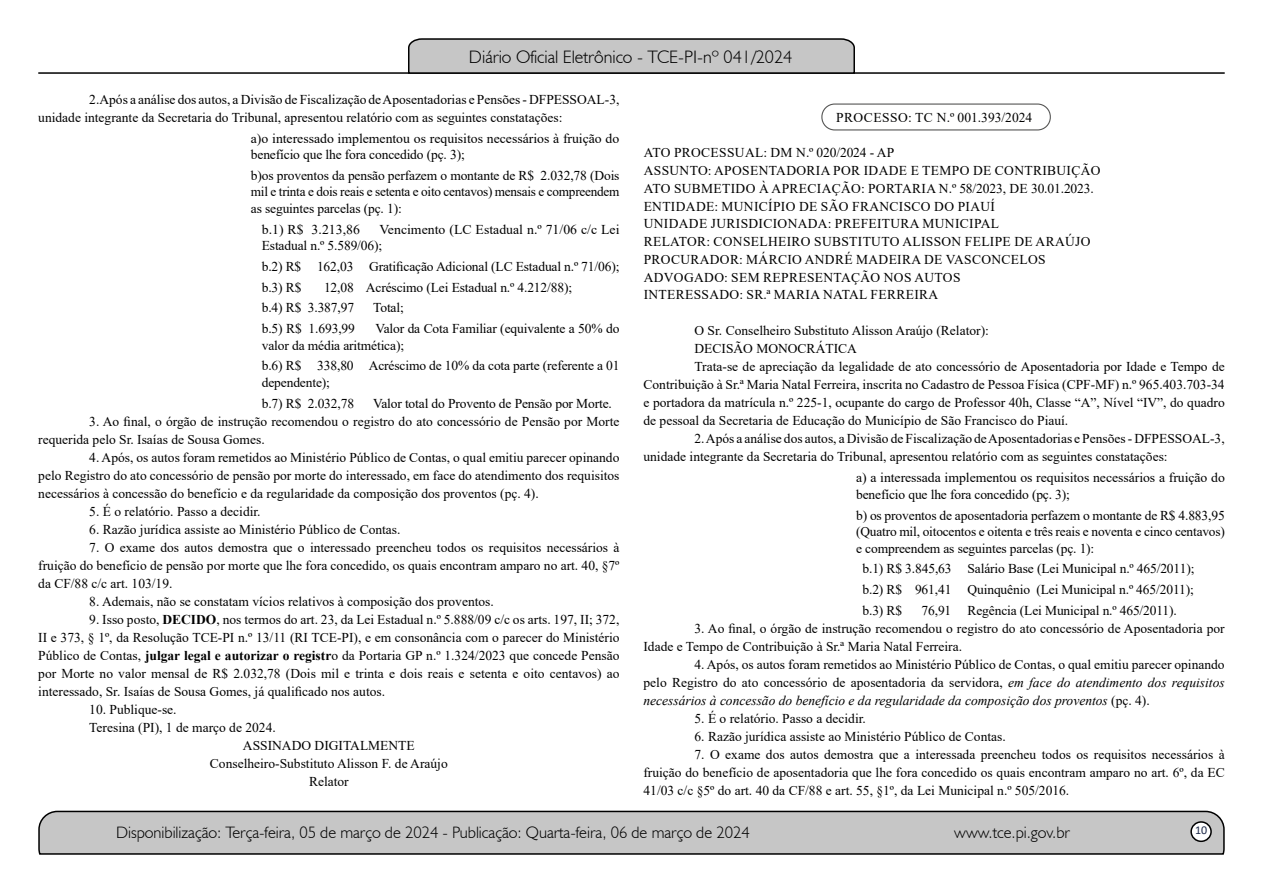
<style>
.page{position:relative;width:1263px;height:893px;background:#fff}
.page>*{position:absolute;margin:0;border:0;box-sizing:border-box;transform-origin:0 0}
.t1{font:300 18px "Humanist 521 BT";color:#000}
.t2{font:300 16.5px "Humanist 521 BT";color:#000}
.t3{font:13.5px/18px "Times New Roman";color:#000}
.t4{font:13.5px/17.7px "Times New Roman";letter-spacing:.025em;color:#000}
.t5{font:13.5px "Times New Roman";letter-spacing:.035em;color:#000}
.t6{font:12px "Calibri";color:#212d4c}
.s1{font-weight:700}
.s2{font-style:italic}
</style>
<div class="page">
<svg style="left:38px;top:810px;width:1187px;height:45px;background:#b9b9b9"></svg>
<div style="left:1191px;top:822px;width:20px;height:19px;background:#fff;border-radius:50%"></div>
<div style="left:1190px;top:821px;width:22px;height:21px;border:2px solid #000;border-radius:50%"></div>
<hr style="left:38px;top:72px;width:1187px;height:2px;background:#000">
<svg style="left:407px;top:38px;width:449px;height:36px;background:#b4b4b4"></svg>
<div style="left:821px;top:104px;width:230px;height:27px;border:1px solid #575756;border-radius:13px"></div>
<h1 class="t1" style="left:469px;top:46px;width:325px">Diário Oficial Eletrônico - TCE-PI-nº 041/2024</h1>
<p class="t3" style="left:38px;top:90px;width:583px;text-indent:51px">2.Após a análise dos autos, a Divisão de Fiscalização de Aposentadorias e Pensões - DFPESSOAL-3, unidade integrante da Secretaria do Tribunal, apresentou relatório com as seguintes constatações:</p>
<p class="t3" style="left:251px;top:129px;width:370px;line-height:16.5px">a)o interessado implementou os requisitos necessários à fruição do benefício que lhe fora concedido (pç. 3);</p>
<p class="t3" style="left:251px;top:167px;width:370px;line-height:16.5px;text-align:justify">b)os proventos da pensão perfazem o montante de R$ 2.032,78 (Dois mil e trinta e dois reais e setenta e oito centavos) mensais e compreendem as seguintes parcelas (pç. 1):</p>
<p class="t3" style="left:262px;top:220px;width:100px">b.1) R$ 3.213,86</p>
<p class="t5" style="left:836px;top:108px;width:198px">PROCESSO: TC N.º 001.393/2024</p>
<p class="t4" style="left:644px;top:144px;width:458px">ATO PROCESSUAL: DM N.º 020/2024 - AP<br>ASSUNTO: APOSENTADORIA POR IDADE E TEMPO DE CONTRIBUIÇÃO ATO SUBMETIDO À APRECIAÇÃO: PORTARIA N.º 58/2023, DE 30.01.2023.<br>ENTIDADE: MUNICÍPIO DE SÃO FRANCISCO DO PIAUÍ<br>UNIDADE JURISDICIONADA: PREFEITURA MUNICIPAL<br>RELATOR: CONSELHEIRO SUBSTITUTO ALISSON FELIPE DE ARAÚJO PROCURADOR: MÁRCIO ANDRÉ MADEIRA DE VASCONCELOS ADVOGADO: SEM REPRESENTAÇÃO NOS AUTOS<br>INTERESSADO: SR.ª MARIA NATAL FERREIRA</p>
<p class="t3" style="left:694px;top:321px;width:296px">O Sr. Conselheiro Substituto Alisson Araújo (Relator):</p>
<p class="t3" style="left:694px;top:339px;width:164px">DECISÃO MONOCRÁTICA</p>
<p class="t3" style="left:694px;top:357px;width:532px">Trata-se de apreciação da legalidade de ato concessório de Aposentadoria por Idade e Tempo de</p>
<p class="t3" style="left:643px;top:375px;width:583px">Contribuição à Sr.ª Maria Natal Ferreira, inscrita no Cadastro de Pessoa Física (CPF-MF) n.º 965.403.703-34</p>
<p class="t3" style="left:643px;top:393px;width:583px">e portadora da matrícula n.º 225-1, ocupante do cargo de Professor 40h, Classe “A”, Nível “IV”, do quadro</p>
<p class="t3" style="left:643px;top:411px;width:426px">de pessoal da Secretaria de Educação do Município de São Francisco do Piauí.</p>
<p class="t3" style="left:643px;top:429px;width:583px;text-indent:51px">2. Após a análise dos autos, a Divisão de Fiscalização de Aposentadorias e Pensões - DFPESSOAL-3, unidade integrante da Secretaria do Tribunal, apresentou relatório com as seguintes constatações:</p>
<p class="t3" style="left:856px;top:469px;width:370px;line-height:16.5px">a) a interessada implementou os requisitos necessários a fruição do benefício que lhe fora concedido (pç. 3);</p>
<p class="t3" style="left:856px;top:506px;width:370px;line-height:16.5px;text-align:justify">b) os proventos de aposentadoria perfazem o montante de R$ 4.883,95 (Quatro mil, oitocentos e oitenta e três reais e noventa e cinco centavos) e compreendem as seguintes parcelas (pç. 1):</p>
<p class="t3" style="left:862px;top:558px;width:333px;line-height:20.7px;text-align:justify">b.1) R$ 3.845,63 Salário Base (Lei Municipal n.º 465/2011); b.2) R$ 961,41 Quinquênio (Lei Municipal n.º 465/2011); b.3) R$</p>
<p class="t3" style="left:262px;top:220px;width:359px;line-height:16.5px;text-indent:118px">Vencimento (LC Estadual n.º 71/06 c/c Lei<br>Estadual n.º 5.589/06);</p>
<p class="t3" style="left:262px;top:256px;width:359px;line-height:20.7px">b.2) R$ 162,03 Gratificação Adicional (LC Estadual n.º 71/06); b.3) R$</p>
<p class="t3" style="left:262px;top:276px;width:312px;line-height:20.7px;text-indent:62px">12,08 Acréscimo (Lei Estadual n.º 4.212/88); b.4) R$ 3.387,97</p>
<p class="t3" style="left:373px;top:298px;width:32px">Total;</p>
<p class="t3" style="left:262px;top:319px;width:95px">b.5) R$ 1.693,99</p>
<p class="t3" style="left:262px;top:320px;width:359px;line-height:16.5px;text-indent:114px">Valor da Cota Familiar (equivalente a 50% do valor da média aritmética);</p>
<p class="t3" style="left:262px;top:357px;width:359px;line-height:16.5px">b.6) R$ 338,80 Acréscimo de 10% da cota parte (referente a 01 dependente);</p>
<p class="t3" style="left:262px;top:394px;width:94px">b.7) R$ 2.032,78</p>
<p class="t3" style="left:373px;top:394px;width:240px">Valor total do Provento de Pensão por Morte.</p>
<p class="t3" style="left:38px;top:412px;width:583px;text-indent:51px">3. Ao final, o órgão de instrução recomendou o registro do ato concessório de Pensão por Morte requerida pelo Sr. Isaías de Sousa Gomes.</p>
<p class="t3" style="left:38px;top:448px;width:583px;text-align:justify;text-indent:51px">4. Após, os autos foram remetidos ao Ministério Público de Contas, o qual emitiu parecer opinando pelo Registro do ato concessório de pensão por morte do interessado, em face do atendimento dos requisitos necessários à concessão do benefício e da regularidade da composição dos proventos (pç. 4).</p>
<p class="t3" style="left:89px;top:502px;width:173px">5. É o relatório. Passo a decidir.</p>
<p class="t3" style="left:89px;top:520px;width:313px">6. Razão jurídica assiste ao Ministério Público de Contas.</p>
<p class="t3" style="left:38px;top:538px;width:583px;text-align:justify;text-indent:51px">7. O exame dos autos demostra que o interessado preencheu todos os requisitos necessários à fruição do benefício de pensão por morte que lhe fora concedido, os quais encontram amparo no art. 40, §7º da CF/88 c/c art. 103/19.</p>
<p class="t3" style="left:89px;top:592px;width:406px">8. Ademais, não se constatam vícios relativos à composição dos proventos.</p>
<p class="t3" style="left:38px;top:610px;width:583px;text-align:justify;text-indent:51px">9. Isso posto, <span class="s1">DECIDO</span>, nos termos do art. 23, da Lei Estadual n.º 5.888/09 c/c os arts. 197, II; 372, II e 373, § 1º, da Resolução TCE-PI n.º 13/11 (RI TCE-PI), e em consonância com o parecer do Ministério Público de Contas, <span class="s1">julgar legal e autorizar o registr</span>o da Portaria GP n.º 1.324/2023 que concede Pensão por Morte no valor mensal de R$ 2.032,78 (Dois mil e trinta e dois reais e setenta e oito centavos) ao interessado, Sr. Isaías de Sousa Gomes, já qualificado nos autos.</p>
<p class="t3" style="left:89px;top:700px;width:89px">10. Publique-se.</p>
<p class="t3" style="left:89px;top:718px;width:188px">Teresina (PI), 1 de março de 2024.</p>
<p class="t3" style="left:243px;top:736px;width:173px">ASSINADO DIGITALMENTE</p>
<p class="t3" style="left:210px;top:754px;width:239px">Conselheiro-Substituto Alisson F. de Araújo</p>
<p class="t3" style="left:309px;top:772px;width:41px">Relator</p>
<p class="t3" style="left:921px;top:601px;width:257px">76,91 Regência (Lei Municipal n.º 465/2011).</p>
<p class="t3" style="left:643px;top:619px;width:583px;text-indent:51px">3. Ao final, o órgão de instrução recomendou o registro do ato concessório de Aposentadoria por<br>Idade e Tempo de Contribuição à Sr.ª Maria Natal Ferreira.</p>
<p class="t3" style="left:643px;top:655px;width:583px;text-align:justify;text-indent:51px">4. Após, os autos foram remetidos ao Ministério Público de Contas, o qual emitiu parecer opinando pelo Registro do ato concessório de aposentadoria da servidora, <span class="s2">em face do atendimento dos requisitos necessários à concessão do benefício e da regularidade da composição dos proventos</span> (pç. 4).</p>
<p class="t3" style="left:694px;top:709px;width:173px">5. É o relatório. Passo a decidir.</p>
<p class="t3" style="left:694px;top:727px;width:313px">6. Razão jurídica assiste ao Ministério Público de Contas.</p>
<p class="t3" style="left:643px;top:745px;width:583px;text-align:justify;text-indent:51px">7. O exame dos autos demostra que a interessada preencheu todos os requisitos necessários à fruição do benefício de aposentadoria que lhe fora concedido os quais encontram amparo no art. 6º, da EC 41/03 c/c §5º do art. 40 da CF/88 e art. 55, §1º, da Lei Municipal n.º 505/2016.</p>
<p class="t2" style="left:116px;top:822px;width:635px">Disponibilização: Terça-feira, 05 de março de 2024 - Publicação: Quarta-feira, 06 de março de 2024</p>
<p class="t2" style="left:954px;top:822px;width:117px">www.tce.pi.gov.br</p>
<p class="t6" style="left:1195px;top:821px;width:14px">10</p>
</div>
